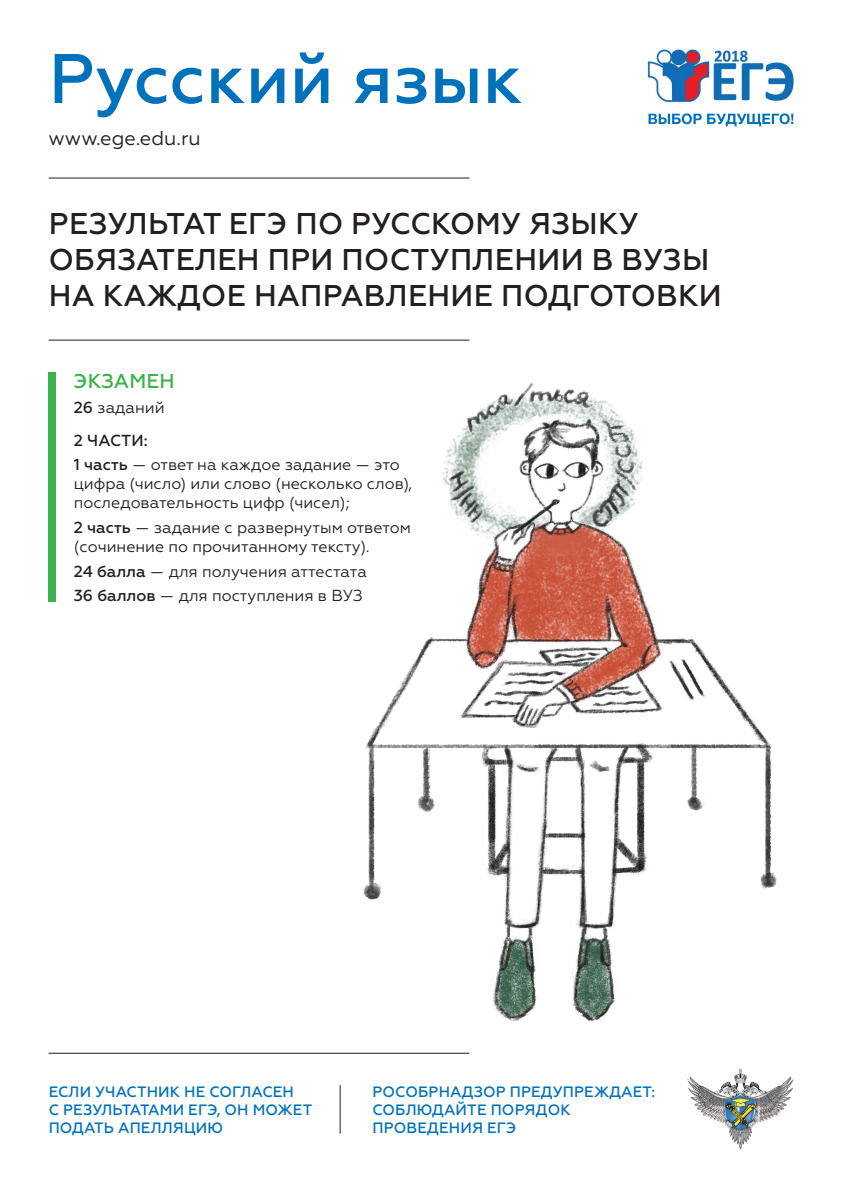
<style>
.page{position:relative;width:842px;height:1191px;background:#fff}
.page>*{position:absolute;margin:0;border:0;box-sizing:border-box;transform-origin:0 0}
.t1{font:500 70px "Geometria";color:#0072bc}
.t2{font:500 30px/36px "Geometria";letter-spacing:.01em;color:#231f20}
.t3{font:20px "Geometria";color:#231f20}
.t4{font:500 20px "Geometria";letter-spacing:.01em;color:#3bb24b}
.t5{font:16px/19px "Geometria";color:#231f20}
.t6{font:500 16px "Geometria";letter-spacing:.01em;color:#231f20}
.t7{font:500 15px/18px "Geometria";letter-spacing:.01em;color:#0072bc}
.s1{font-weight:500}
</style>
<div class="page">
<img style="left:363px;top:383px;width:414px;height:639px">
<hr style="left:49px;top:177px;width:420px;height:1px;background:#231f20">
<hr style="left:49px;top:339px;width:420px;height:1px;background:#231f20">
<hr style="left:340px;top:1085px;width:1px;height:48px;background:#231f20">
<div style="left:49px;top:372px;width:7px;height:229px;background:#3bb24b"></div>
<svg style="left:697px;top:1076px;width:87px;height:73px"></svg>
<img style="left:743px;top:1116px;width:15px;height:13px">
<img style="left:723px;top:1068px;width:17px;height:30px">
<img style="left:688px;top:1076px;width:34px;height:33px">
<img style="left:758px;top:1076px;width:35px;height:33px">
<hr style="left:49px;top:1052px;width:420px;height:1px;background:#231f20">
<img style="left:647px;top:49px;width:146px;height:54px">
<svg style="left:648px;top:113px;width:145px;height:13px"></svg>
<p class="t1" style="left:49px;top:38px;width:476px">Русский язык</p>
<p class="t3" style="left:49px;top:127px;width:154px">www.ege.edu.ru</p>
<p class="t2" style="left:49px;top:205px;width:674px">РЕЗУЛЬТАТ ЕГЭ ПО РУССКОМУ ЯЗЫКУ<br>ОБЯЗАТЕЛЕН ПРИ ПОСТУПЛЕНИИ В ВУЗЫ<br>НА КАЖДОЕ НАПРАВЛЕНИЕ ПОДГОТОВКИ</p>
<p class="t4" style="left:74px;top:369px;width:102px">ЭКЗАМЕН</p>
<p class="t5" style="left:74px;top:397px;width:92px"><span class="s1">26</span> заданий</p>
<p class="t6" style="left:74px;top:431px;width:76px">2 ЧАСТИ:</p>
<p class="t5" style="left:74px;top:455px;width:340px"><span class="s1">1 часть</span> — ответ на каждое задание — это цифра (число) или слово (несколько слов), последовательность цифр (чисел);</p>
<p class="t5" style="left:74px;top:518px;width:339px"><span class="s1">2 часть</span> — задание с развернутым ответом (сочинение по прочитанному тексту).</p>
<p class="t5" style="left:74px;top:562px;width:295px"><span class="s1">24 балла</span> — для получения аттестата</p>
<p class="t5" style="left:74px;top:586px;width:291px"><span class="s1">36 баллов</span> — для поступления в ВУЗ</p>
<p class="t7" style="left:49px;top:1082px;width:265px">ЕСЛИ УЧАСТНИК НЕ СОГЛАСЕН<br>С РЕЗУЛЬТАТАМИ ЕГЭ, ОН МОЖЕТ<br>ПОДАТЬ АПЕЛЛЯЦИЮ</p>
<p class="t7" style="left:372px;top:1082px;width:284px">РОСОБРНАДЗОР ПРЕДУПРЕЖДАЕТ:<br>СОБЛЮДАЙТЕ ПОРЯДОК<br>ПРОВЕДЕНИЯ ЕГЭ</p>
</div>
